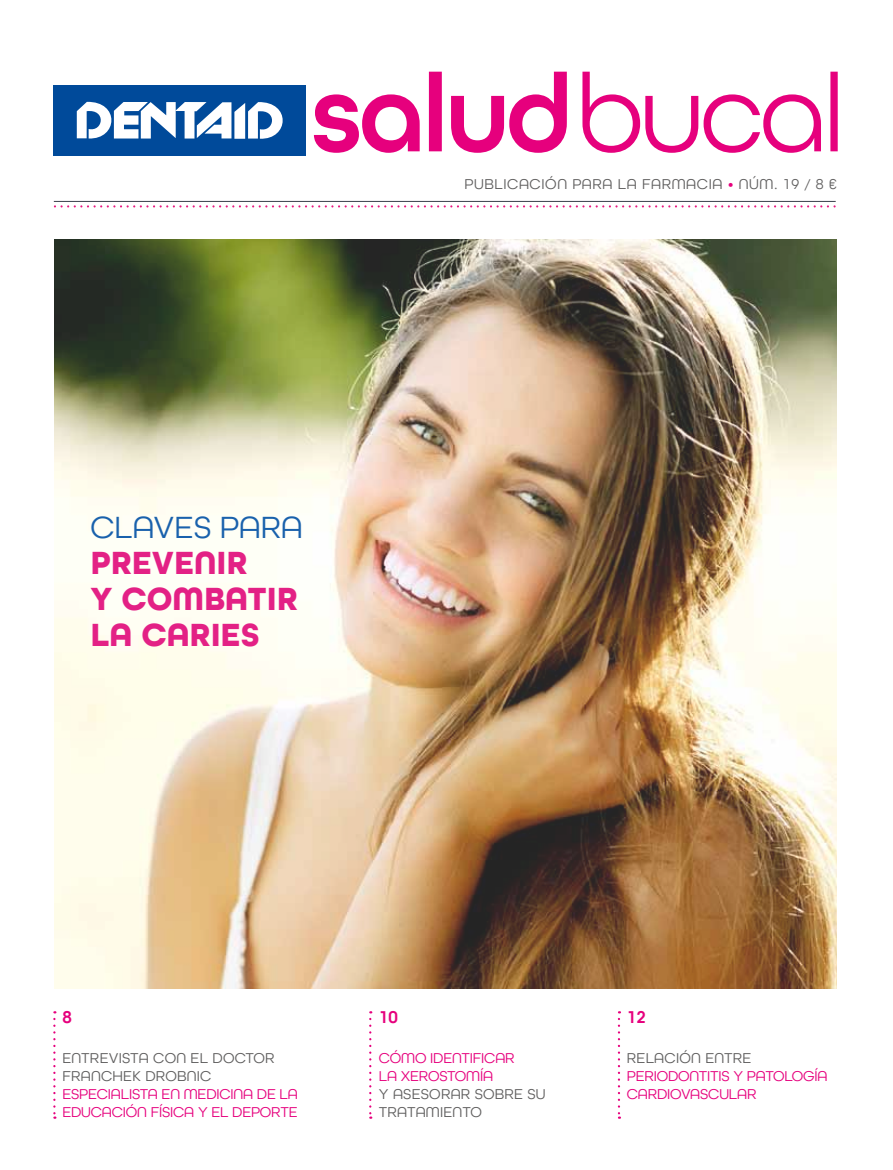
<style>
.page{position:relative;width:893px;height:1170px;background:#fff}
.page>*{position:absolute;margin:0;border:0;box-sizing:border-box;transform-origin:0 0}
.t1{font:700 33.75px/36px "All Round Gothic";color:#e32185}
.t2{font:32.25px "All Round Gothic";color:#1961ac}
.t3{font:600 18px "All Round Gothic";color:#e6007d}
.t4{font:15px/18px "All Round Gothic";letter-spacing:-.01em;color:#e6007d}
.t5{font:15px/18px "All Round Gothic";letter-spacing:.015em;color:#5f5e5e}
.t6{font:15px "All Round Gothic";letter-spacing:.04em;color:#5f5e5e}
.s1{color:#e6007d}
</style>
<div class="page">
<svg style="left:314px;top:72px;width:524px;height:81px"></svg>
<div style="left:53px;top:85px;width:253px;height:70px;background:#004a9a"></div>
<svg style="left:77px;top:101px;width:206px;height:38px"></svg>
<hr style="left:54px;top:201px;width:782px;height:1px;background:#39404b">
<svg style="left:62px;top:205px;width:774px;height:2px"></svg>
<svg style="left:53px;top:1011px;width:3px;height:107px"></svg>
<svg style="left:369px;top:1011px;width:2px;height:107px"></svg>
<svg style="left:618px;top:1011px;width:2px;height:107px"></svg>
<img style="left:54px;top:239px;width:783px;height:749px">
<h2 class="t2" style="left:90px;top:508px;width:22px">CLAV</h2>
<h2 class="t2" style="left:175px;top:508px;width:86px">ES PARA</h2>
<h1 class="t1" style="left:90px;top:545px;width:209px">PREVENIR<br>Y COMBATIR<br>LA CARIES</h1>
<p class="t6" style="left:464px;top:175px;width:232px">PUBLICACIÓN PARA LA FARMACIA</p>
<p class="t5" style="left:728px;top:174px;width:111px"><span class="s1">•</span> NÚM. 19 / 8 €</p>
<p class="t3" style="left:62px;top:1006px;width:11px">8</p>
<p class="t5" style="left:62px;top:1048px;width:214px">ENTREVISTA CON EL DOCTOR<br>FRANCHEK DROBNIC</p>
<p class="t4" style="left:62px;top:1084px;width:237px">ESPECIALISTA EN MEDICINA DE LA<br>EDUCACIÓN FÍSICA Y EL DEP</p>
<p class="t4" style="left:260px;top:1102px;width:38px">ORTE</p>
<p class="t3" style="left:379px;top:1006px;width:21px">10</p>
<p class="t4" style="left:379px;top:1048px;width:137px">CÓMO IDENTIFICAR<br>LA XEROSTOMÍA</p>
<p class="t5" style="left:379px;top:1084px;width:168px">Y ASESORAR SOBRE SU<br>TRATAMIENTO</p>
<p class="t3" style="left:627px;top:1006px;width:21px">12</p>
<p class="t5" style="left:627px;top:1048px;width:124px">RELACIÓN ENTRE</p>
<p class="t4" style="left:627px;top:1066px;width:202px">PERIODONTITIS Y PATOLOGÍA<br>CARDIOVASCULAR</p>
</div>
